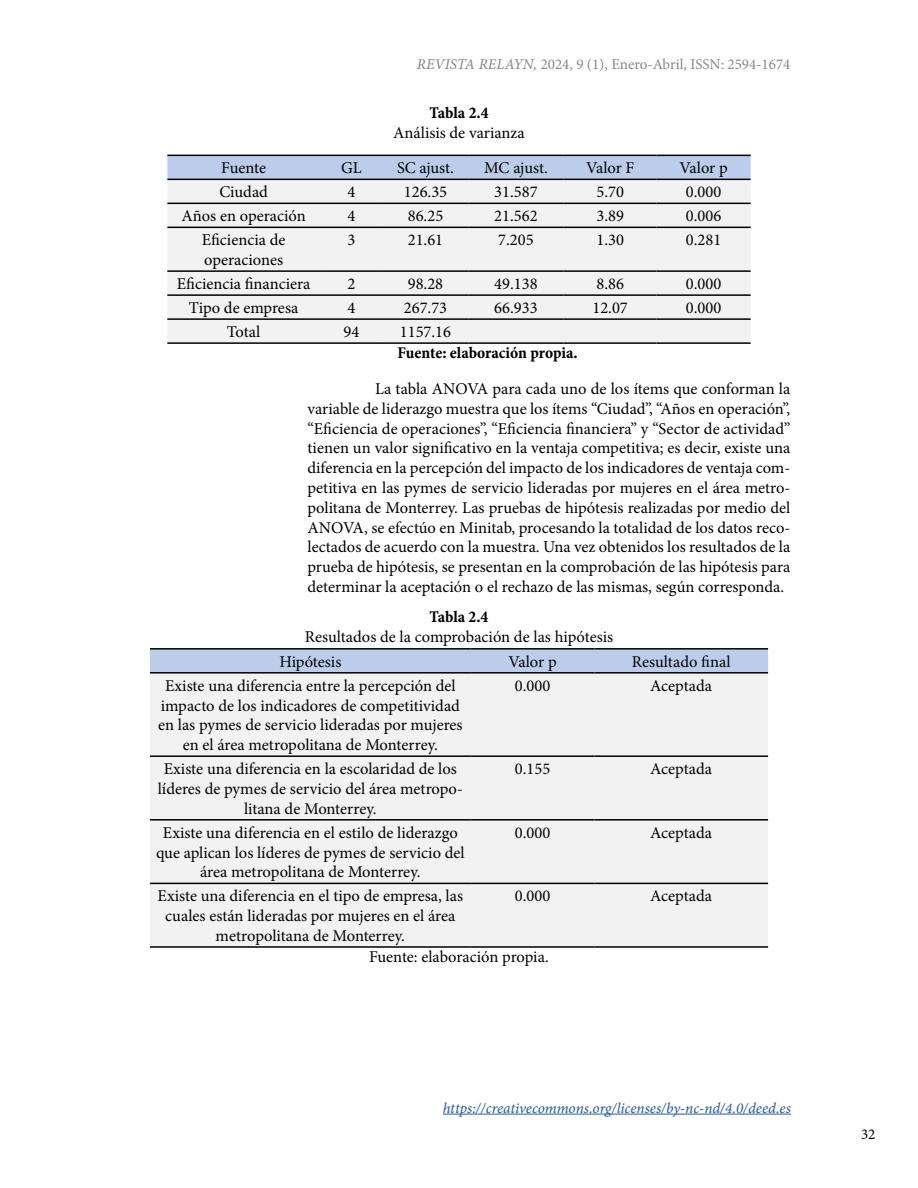
<style>
.page{position:relative;width:918px;height:1188px;background:#fff}
.page>*{position:absolute;margin:0;border:0;box-sizing:border-box;transform-origin:0 0}
.t1{font:16.5px/19.8px "Minion Pro";color:#000;text-align:center}
.t2{font:16.5px "Minion Pro Bold Cn Capt";letter-spacing:-.005em;color:#000}
.t3{font:15px "Minion Pro It Capt";letter-spacing:-.005em;color:#275b9b}
.t4{font:15px "Minion Pro";color:#878787}
.t5{font:15px "Minion Pro";color:#000}
.s1{font-family:"Minion Pro It Capt"}
</style>
<div class="page">
<hr style="left:443px;top:1114px;width:348px;height:1px;background:#275b9b">
<svg style="left:167px;top:156px;width:584px;height:23px;background:#b7c8e5"></svg>
<div style="left:167px;top:180px;width:584px;height:162px;background:#f2f2f2"></div>
<hr style="left:167px;top:155px;width:153px;height:1px;background:#000">
<hr style="left:320px;top:155px;width:63px;height:1px;background:#000">
<hr style="left:383px;top:155px;width:85px;height:1px;background:#000">
<hr style="left:468px;top:155px;width:96px;height:1px;background:#000">
<hr style="left:564px;top:155px;width:93px;height:1px;background:#000">
<hr style="left:657px;top:155px;width:94px;height:1px;background:#000">
<hr style="left:167px;top:179px;width:153px;height:1px;background:#000">
<hr style="left:320px;top:179px;width:63px;height:1px;background:#000">
<hr style="left:383px;top:179px;width:85px;height:1px;background:#000">
<hr style="left:468px;top:179px;width:96px;height:1px;background:#000">
<hr style="left:564px;top:179px;width:93px;height:1px;background:#000">
<hr style="left:657px;top:179px;width:94px;height:1px;background:#000">
<hr style="left:167px;top:203px;width:153px;height:1px;background:#000">
<hr style="left:320px;top:203px;width:63px;height:1px;background:#000">
<hr style="left:383px;top:203px;width:85px;height:1px;background:#000">
<hr style="left:468px;top:203px;width:96px;height:1px;background:#000">
<hr style="left:564px;top:203px;width:93px;height:1px;background:#000">
<hr style="left:657px;top:203px;width:94px;height:1px;background:#000">
<hr style="left:167px;top:227px;width:153px;height:1px;background:#000">
<hr style="left:320px;top:227px;width:63px;height:1px;background:#000">
<hr style="left:383px;top:227px;width:85px;height:1px;background:#000">
<hr style="left:468px;top:227px;width:96px;height:1px;background:#000">
<hr style="left:564px;top:227px;width:93px;height:1px;background:#000">
<hr style="left:657px;top:227px;width:94px;height:1px;background:#000">
<hr style="left:167px;top:270px;width:153px;height:2px;background:#000">
<hr style="left:320px;top:270px;width:63px;height:2px;background:#000">
<hr style="left:383px;top:270px;width:85px;height:2px;background:#000">
<hr style="left:468px;top:270px;width:96px;height:2px;background:#000">
<hr style="left:564px;top:270px;width:93px;height:2px;background:#000">
<hr style="left:657px;top:270px;width:94px;height:2px;background:#000">
<hr style="left:167px;top:294px;width:153px;height:2px;background:#000">
<hr style="left:320px;top:294px;width:63px;height:2px;background:#000">
<hr style="left:383px;top:294px;width:85px;height:2px;background:#000">
<hr style="left:468px;top:294px;width:96px;height:2px;background:#000">
<hr style="left:564px;top:294px;width:93px;height:2px;background:#000">
<hr style="left:657px;top:294px;width:94px;height:2px;background:#000">
<hr style="left:167px;top:318px;width:153px;height:2px;background:#000">
<hr style="left:320px;top:318px;width:63px;height:2px;background:#000">
<hr style="left:383px;top:318px;width:85px;height:2px;background:#000">
<hr style="left:468px;top:318px;width:96px;height:2px;background:#000">
<hr style="left:564px;top:318px;width:93px;height:2px;background:#000">
<hr style="left:657px;top:318px;width:94px;height:2px;background:#000">
<hr style="left:167px;top:342px;width:153px;height:2px;background:#000">
<hr style="left:320px;top:342px;width:63px;height:2px;background:#000">
<hr style="left:383px;top:342px;width:85px;height:2px;background:#000">
<hr style="left:468px;top:342px;width:96px;height:2px;background:#000">
<hr style="left:564px;top:342px;width:93px;height:2px;background:#000">
<hr style="left:657px;top:342px;width:94px;height:2px;background:#000">
<div style="left:150px;top:650px;width:618px;height:22px;background:#bccdeb"></div>
<div style="left:150px;top:674px;width:618px;height:272px;background:#f2f2f2"></div>
<hr style="left:150px;top:648px;width:321px;height:2px;background:#000">
<hr style="left:471px;top:648px;width:123px;height:2px;background:#000">
<hr style="left:594px;top:648px;width:174px;height:2px;background:#000">
<hr style="left:150px;top:672px;width:321px;height:2px;background:#000">
<hr style="left:471px;top:672px;width:123px;height:2px;background:#000">
<hr style="left:594px;top:672px;width:174px;height:2px;background:#000">
<hr style="left:150px;top:755px;width:321px;height:2px;background:#000">
<hr style="left:471px;top:755px;width:123px;height:2px;background:#000">
<hr style="left:594px;top:755px;width:174px;height:2px;background:#000">
<hr style="left:150px;top:819px;width:321px;height:2px;background:#000">
<hr style="left:471px;top:819px;width:123px;height:2px;background:#000">
<hr style="left:594px;top:819px;width:174px;height:2px;background:#000">
<hr style="left:150px;top:883px;width:321px;height:1px;background:#000">
<hr style="left:471px;top:883px;width:123px;height:1px;background:#000">
<hr style="left:594px;top:883px;width:174px;height:1px;background:#000">
<hr style="left:150px;top:946px;width:321px;height:2px;background:#000">
<hr style="left:471px;top:946px;width:123px;height:2px;background:#000">
<hr style="left:594px;top:946px;width:174px;height:2px;background:#000">
<p class="t4" style="left:417px;top:54px;width:375px"><span class="s1">REVISTA RELAYN,</span> 2024, 9 (1), Enero-Abril, ISSN: 2594-1674</p>
<p class="t2" style="left:430px;top:101px;width:60px">Tabla 2.4</p>
<p class="t1" style="left:393px;top:123px;width:133px">Análisis de varianza</p>
<p class="t1" style="left:221px;top:158px;width:46px">Fuente</p>
<p class="t1" style="left:341px;top:158px;width:22px">GL</p>
<p class="t1" style="left:397px;top:158px;width:59px">SC ajust.</p>
<p class="t1" style="left:484px;top:158px;width:65px">MC ajust.</p>
<p class="t1" style="left:586px;top:158px;width:50px">Valor F</p>
<p class="t1" style="left:680px;top:158px;width:50px">Valor p</p>
<p class="t1" style="left:219px;top:182px;width:50px">Ciudad</p>
<p class="t1" style="left:348px;top:182px;width:9px">4</p>
<p class="t1" style="left:404px;top:182px;width:45px">126.35</p>
<p class="t1" style="left:494px;top:182px;width:45px">31.587</p>
<p class="t1" style="left:596px;top:182px;width:29px">5.70</p>
<p class="t1" style="left:686px;top:182px;width:37px">0.000</p>
<p class="t1" style="left:181px;top:206px;width:126px">Años en operación</p>
<p class="t1" style="left:347px;top:206px;width:9px">4</p>
<p class="t1" style="left:408px;top:206px;width:37px">86.25</p>
<p class="t1" style="left:494px;top:206px;width:45px">21.562</p>
<p class="t1" style="left:596px;top:206px;width:29px">3.89</p>
<p class="t1" style="left:686px;top:206px;width:37px">0.006</p>
<p class="t1" style="left:202px;top:230px;width:85px;text-align:left">Eficiencia de operaciones</p>
<p class="t1" style="left:347px;top:230px;width:9px">3</p>
<p class="t1" style="left:408px;top:230px;width:37px">21.61</p>
<p class="t1" style="left:498px;top:230px;width:37px">7.205</p>
<p class="t1" style="left:596px;top:230px;width:29px">1.30</p>
<p class="t1" style="left:686px;top:230px;width:37px">0.281</p>
<p class="t1" style="left:177px;top:274px;width:135px">Eficiencia financiera</p>
<p class="t1" style="left:347px;top:274px;width:9px">2</p>
<p class="t1" style="left:408px;top:274px;width:37px">98.28</p>
<p class="t1" style="left:494px;top:274px;width:45px">49.138</p>
<p class="t1" style="left:596px;top:274px;width:29px">8.86</p>
<p class="t1" style="left:686px;top:274px;width:37px">0.000</p>
<p class="t1" style="left:189px;top:298px;width:111px">Tipo de empresa</p>
<p class="t1" style="left:347px;top:298px;width:9px">4</p>
<p class="t1" style="left:404px;top:298px;width:45px">267.73</p>
<p class="t1" style="left:494px;top:298px;width:45px">66.933</p>
<p class="t1" style="left:592px;top:298px;width:37px">12.07</p>
<p class="t1" style="left:686px;top:298px;width:37px">0.000</p>
<p class="t1" style="left:227px;top:322px;width:35px">Total</p>
<p class="t1" style="left:344px;top:322px;width:17px">94</p>
<p class="t1" style="left:400px;top:322px;width:53px">1157.16</p>
<p class="t2" style="left:398px;top:341px;width:182px">Fuente: elaboración propia.</p>
<p class="t1" style="left:308px;top:379px;width:484px;text-align:justify;text-indent:68px">La tabla ANOVA para cada uno de los ítems que conforman la variable de liderazgo muestra que los ítems “Ciudad”, “Años en operación”, “Eficiencia de operaciones”, “Eficiencia financiera” y “Sector de actividad” tienen un valor significativo en la ventaja competitiva; es decir, existe una diferencia en la percepción del impacto de los indicadores de ventaja com&shy;petitiva en las pymes de servicio lideradas por mujeres en el área metro&shy;politana de Monterrey. Las pruebas de hipótesis realizadas por medio del ANOVA, se efectúo en Minitab, procesando la totalidad de los datos reco&shy;lectados de acuerdo con la muestra. Una vez obtenidos los resultados de la prueba de hipótesis, se presentan en la comprobación de las hipótesis para determinar la aceptación o el rechazo de las mismas, según corresponda.</p>
<p class="t2" style="left:430px;top:605px;width:60px">Tabla 2.4</p>
<p class="t1" style="left:279px;top:624px;width:335px;line-height:24.8px;text-align:left;text-indent:25px">Resultados de la comprobación de las hipótesis<br>Hipótesis</p>
<p class="t1" style="left:508px;top:652px;width:50px">Valor p</p>
<p class="t1" style="left:632px;top:652px;width:100px">Resultado final</p>
<p class="t1" style="left:158px;top:676px;width:306px">Existe una diferencia entre la percepción del impacto de los indicadores de competitividad en las pymes de servicio lideradas por mujeres en el área metropolitana de Monterrey.</p>
<p class="t1" style="left:515px;top:676px;width:37px">0.000</p>
<p class="t1" style="left:650px;top:676px;width:63px">Aceptada</p>
<p class="t1" style="left:158px;top:759px;width:307px">Existe una diferencia en la escolaridad de los líderes de pymes de servicio del área metropo&shy;litana de Monterrey.</p>
<p class="t1" style="left:515px;top:759px;width:37px">0.155</p>
<p class="t1" style="left:650px;top:759px;width:63px">Aceptada</p>
<p class="t1" style="left:156px;top:823px;width:310px">Existe una diferencia en el estilo de liderazgo que aplican los líderes de pymes de servicio del área metropolitana de Monterrey.</p>
<p class="t1" style="left:515px;top:823px;width:37px">0.000</p>
<p class="t1" style="left:650px;top:823px;width:63px">Aceptada</p>
<p class="t1" style="left:158px;top:886px;width:307px">Existe una diferencia en el tipo de empresa, las cuales están lideradas por mujeres en el área metropolitana de Monterrey.</p>
<p class="t1" style="left:515px;top:886px;width:37px">0.000</p>
<p class="t1" style="left:650px;top:886px;width:63px">Aceptada</p>
<p class="t1" style="left:369px;top:946px;width:181px">Fuente: elaboración propia.</p>
<p class="t3" style="left:443px;top:1097px;width:350px">https://creativecommons.org/licenses/by-nc-nd/4.0/deed.es</p>
<p class="t5" style="left:861px;top:1124px;width:16px">32</p>
</div>
